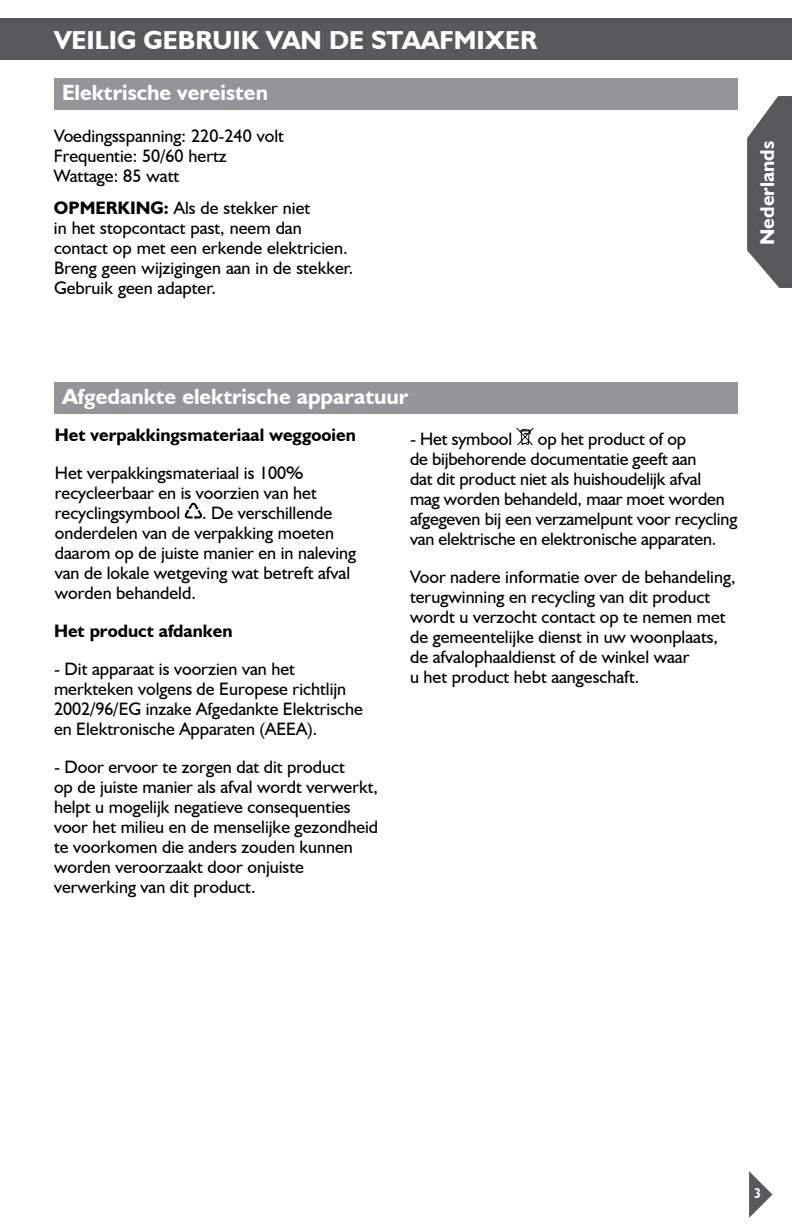
<style>
.page{position:relative;width:792px;height:1224px;background:#fff}
.page>*{position:absolute;margin:0;border:0;box-sizing:border-box;transform-origin:0 0}
.t1{font:700 26px "Humanist 521 BT";color:#fff}
.t2{font:700 22px "Humanist 521 BT";color:#fff}
.t3{font:700 20px "Humanist 521 BT";color:#fff}
.t4{font:18px/20px "Humanist 521 BT";color:#000}
.t5{font:700 18px "Humanist 521 BT";color:#000}
.t6{font:700 14px "Humanist 521 BT";color:#fff;scale:.9 1}
.s1{font-weight:700}
</style>
<div class="page">
<svg style="left:749px;top:1171px;width:23px;height:47px"></svg>
<svg style="left:747px;top:96px;width:45px;height:192px;background:#707173"></svg>
<div style="left:0;top:18px;width:792px;height:42px;background:#58595b"></div>
<div style="left:54px;top:78px;width:684px;height:32px;background:#939598"></div>
<svg style="left:185px;top:503px;width:17px;height:16px"></svg>
<svg style="left:516px;top:428px;width:18px;height:17px"></svg>
<div style="left:54px;top:382px;width:684px;height:32px;background:#939598"></div>
<h1 class="t1" style="left:54px;top:24px;width:15px">Veilig</h1>
<h1 class="t1" style="left:144px;top:24px;width:18px">gebruik</h1>
<h1 class="t1" style="left:266px;top:24px;width:256px">van de staafmixer</h1>
<p class="t2" style="left:62px;top:79px;width:208px">Elektrische vereisten</p>
<p class="t4" style="left:54px;top:125px;width:231px">Voedingsspanning: 220-240 volt<br>Frequentie: 50/60 hertz<br>Wattage: 85 watt</p>
<p class="t5" style="left:54px;top:196px;width:15px">OPM</p>
<p class="t4" style="left:54px;top:197px;width:301px;text-indent:41px"><span class="s1">ERKING:</span> Als de stekker niet<br>in het stopcontact past, neem dan contact op met een erkende elektricien.<br>Breng geen wijzigingen aan in de stekker.<br>Gebruik geen adapter.</p>
<p class="t3" style="left:755px;top:245px;width:105px;rotate:-90deg">Nederlands</p>
<p class="t2" style="left:62px;top:383px;width:348px">Afgedankte elektrische apparatuur</p>
<p class="t5" style="left:55px;top:424px;width:303px">Het verpakkingsmateriaal weggooien</p>
<p class="t4" style="left:55px;top:463px;width:303px">Het verpakkingsmateriaal is 100% recycleerbaar en is voorzien van het recyclingsymbool . De verschillende onderdelen van de verpakking moeten daarom op de juiste manier en in naleving van de lokale wetgeving wat betreft afval worden behandeld.</p>
<p class="t5" style="left:54px;top:620px;width:180px">Het product afdanken</p>
<p class="t4" style="left:54px;top:659px;width:310px">- Dit apparaat is voorzien van het merkteken volgens de Europese richtlijn 2002/96/EG inzake Afgedankte Elektrische en Elektronische Apparaten (AEEA).</p>
<p class="t4" style="left:54px;top:757px;width:326px">- Door ervoor te zorgen dat dit product<br>op de juiste manier als afval wordt verwerkt, helpt u mogelijk negatieve consequenties voor het milieu en de menselijke gezondheid te voorkomen die anders zouden kunnen worden veroorzaakt door onjuiste verwerking van dit product.</p>
<p class="t4" style="left:410px;top:428px;width:329px;text-indent:128px">op het product of op<br>de bijbehorende documentatie geeft aan<br>dat dit product niet als huishoudelijk afval<br>mag worden behandeld, maar moet worden afgegeven bij een verzamelpunt voor recycling van elektrische en elektronische apparaten.</p>
<p class="t4" style="left:410px;top:566px;width:327px">Voor nadere informatie over de behandeling, terugwinning en recycling van dit product wordt u verzocht contact op te nemen met de gemeentelijke dienst in uw woonplaats, de afvalophaaldienst of de winkel waar<br>u het product hebt aangeschaft.</p>
<p class="t4" style="left:410px;top:428px;width:104px">- Het symbool</p>
<p class="t6" style="left:754px;top:1185px;width:9px">3</p>
</div>
